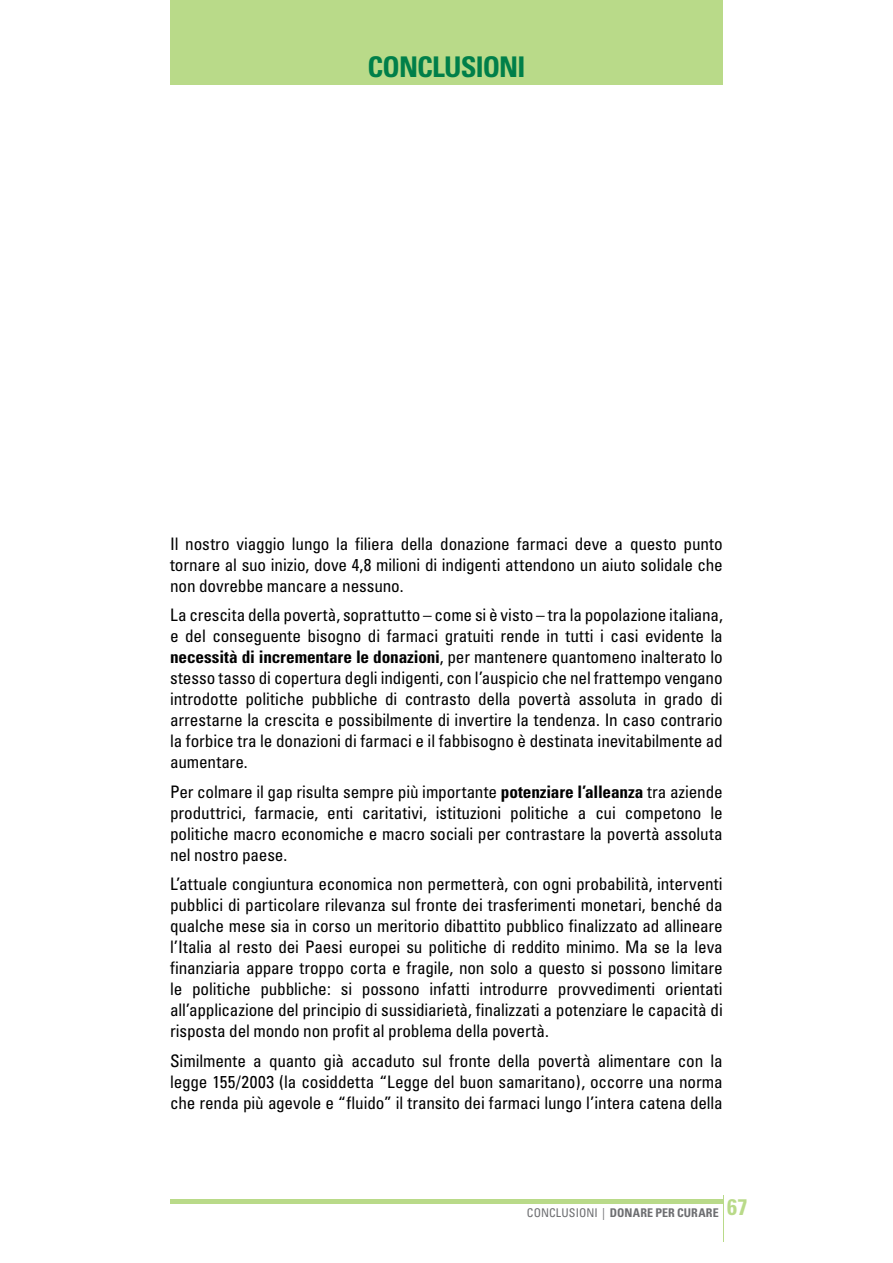
<style>
.page{position:relative;width:893px;height:1263px;background:#fff}
.page>*{position:absolute;margin:0;border:0;box-sizing:border-box;transform-origin:0 0}
.t1{font:700 condensed 28.5px "Univers";letter-spacing:-.03em;color:#007f49}
.t2{font:condensed 17.25px/21px "Univers";letter-spacing:-.01em;color:#000;text-align:justify}
.t3{font:700 condensed 12px "Univers";letter-spacing:.01em;color:#6d6e71}
.s1{font-weight:700}
.s2{font-weight:400}
</style>
<div class="page">
<div style="left:170px;top:0;width:553px;height:85px;background:#b9da89"></div>
<hr style="left:170px;top:1199px;width:553px;height:4px;background:#b9da89">
<hr style="left:723px;top:1195px;width:1px;height:47px;background:#b9da89">
<h1 class="t1" style="left:368px;top:49px;width:159px">CONCLUSIONI</h1>
<p class="t2" style="left:170px;top:533px;width:554px">Il nostro viaggio lungo la filiera della donazione farmaci deve a questo punto tornare al suo inizio, dove 4,8 milioni di indigenti attendono un aiuto solidale che non dovrebbe mancare a nessuno.</p>
<p class="t2" style="left:170px;top:604px;width:554px">La crescita della povertà, soprattutto – come si è visto – tra la popolazione italiana, e del conseguente bisogno di farmaci gratuiti rende in tutti i casi evidente la <span class="s1">necessità di incrementare le donazioni</span>, per mantenere quantomeno inalterato lo stesso tasso di copertura degli indigenti, con l’auspicio che nel frattempo vengano introdotte politiche pubbliche di contrasto della povertà assoluta in grado di arrestarne la crescita e possibilmente di invertire la tendenza. In caso contrario la forbice tra le donazioni di farmaci e il fabbisogno è destinata inevitabilmente ad aumentare.</p>
<p class="t2" style="left:170px;top:781px;width:554px">Per colmare il gap risulta sempre più importante <span class="s1">potenziare l’alleanza</span> tra aziende produttrici, farmacie, enti caritativi, istituzioni politiche a cui competono le politiche macro economiche e macro sociali per contrastare la povertà assoluta nel nostro paese.</p>
<p class="t2" style="left:170px;top:873px;width:554px">L’attuale congiuntura economica non permetterà, con ogni probabilità, interventi pubblici di particolare rilevanza sul fronte dei trasferimenti monetari, benché da qualche mese sia in corso un meritorio dibattito pubblico finalizzato ad allineare l’Italia al resto dei Paesi europei su politiche di reddito minimo. Ma se la leva finanziaria appare troppo corta e fragile, non solo a questo si possono limitare le politiche pubbliche: si possono infatti introdurre provvedimenti orientati all’applicazione del principio di sussidiarietà, finalizzati a potenziare le capacità di risposta del mondo non profit al problema della povertà.</p>
<p class="t2" style="left:170px;top:1050px;width:554px">Similmente a quanto già accaduto sul fronte della povertà alimentare con la legge 155/2003 (la cosiddetta “Legge del buon samaritano), occorre una norma che renda più agevole e “fluido” il transito dei farmaci lungo l’intera catena della</p>
<p class="t3" style="left:527px;top:1206px;width:222px"><span class="s2">CONCLUSIONI |</span> DONARE PER CURARE <sup>67</sup></p>
</div>
